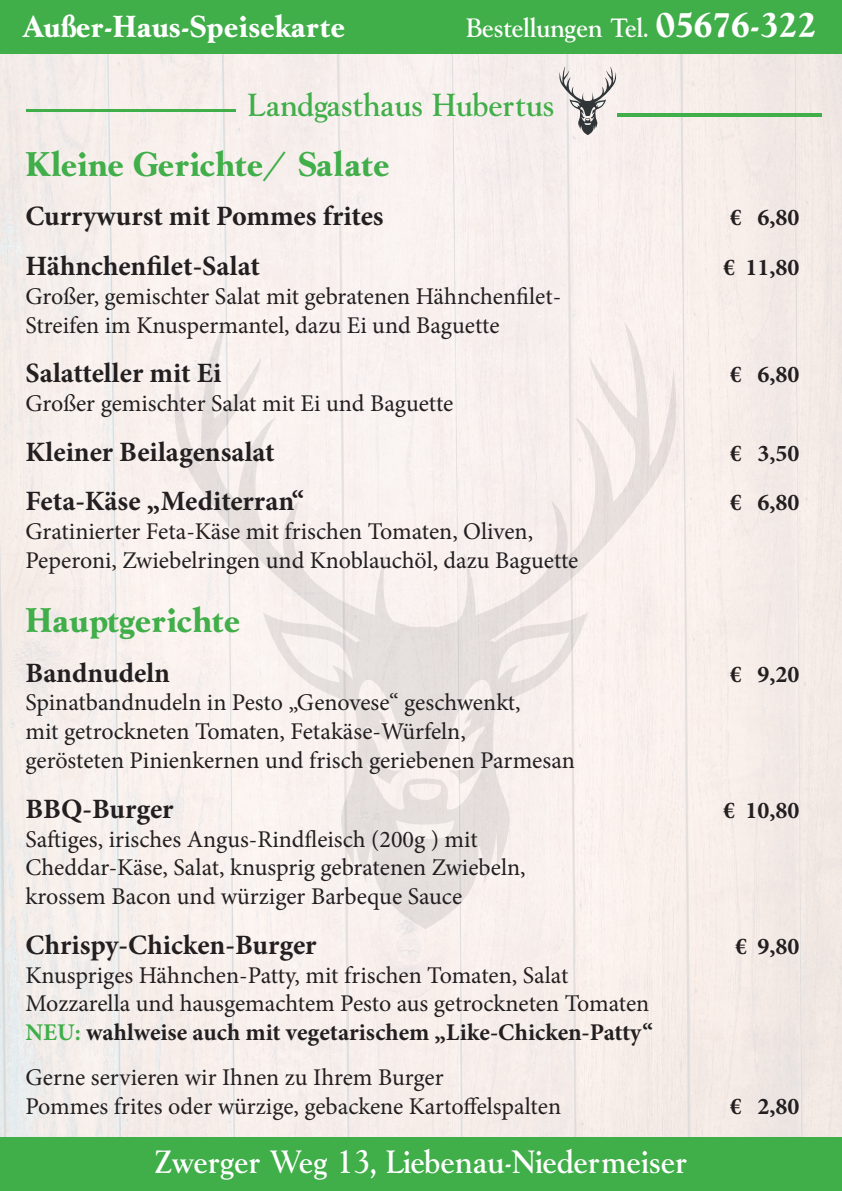
<style>
.page{position:relative;width:842px;height:1191px;background:#fff}
.page>*{position:absolute;margin:0;border:0;box-sizing:border-box;transform-origin:0 0}
.t1{font:36px "Goudy Bold DTC";color:#40ae49}
.t2{font:34px "Goudy Light DTC";letter-spacing:.015em;color:#fff}
.t3{font:33.6px "Goudy Light DTC";color:#40ae49}
.t4{font:32px "Goudy Bold DTC";color:#fff}
.t5{font:700 28px "Minion Pro";color:#231f20}
.t6{font:28px "Goudy Light DTC";color:#fff}
.t7{font:24px/28.8px "Minion Pro";color:#231f20}
.t8{font:700 24px "Minion Pro";color:#231f20}
.s1{font-family:"Goudy Bold DTC";font-size:36px}
.s2{font-weight:700;color:#40ae49}
.s3{font-weight:700}
</style>
<div class="page">
<img style="left:0;top:54px;width:842px;height:1083px">
<svg style="left:263px;top:612px;width:325px;height:317px;fill:#f7f0ed"></svg>
<svg style="left:396px;top:820px;width:58px;height:20px"></svg>
<svg style="left:281px;top:659px;width:72px;height:23px"></svg>
<svg style="left:168px;top:322px;width:245px;height:337px;fill:#f9f1ef"></svg>
<svg style="left:438px;top:322px;width:245px;height:337px;fill:#f8f0ed"></svg>
<svg style="left:498px;top:631px;width:71px;height:51px"></svg>
<svg style="left:559px;top:67px;width:58px;height:68px"></svg>
<hr style="left:26px;top:109px;width:209px;height:3px;background:#40ae49">
<hr style="left:618px;top:113px;width:204px;height:3px;background:#40ae49">
<div style="left:0;top:0;width:842px;height:54px;background:#40ae49"></div>
<div style="left:0;top:1137px;width:842px;height:54px;background:#40ae49"></div>
<h3 class="t4" style="left:22px;top:9px;width:324px">Außer-Haus-Speisekarte</h3>
<p class="t6" style="left:466px;top:13px;width:351px">Bestellungen Tel. <span class="s1">05676-322</span></p>
<h3 class="t3" style="left:248px;top:87px;width:308px">Landgasthaus Hubertus</h3>
<h1 class="t1" style="left:26px;top:143px;width:365px">Kleine Gerichte/ Salate</h1>
<p class="t5" style="left:26px;top:197px;width:360px">Currywurst mit Pommes frites</p>
<p class="t8" style="left:730px;top:201px;width:71px">€ 6,80</p>
<p class="t5" style="left:26px;top:246px;width:236px">Hähnchenfilet-Salat</p>
<p class="t8" style="left:723px;top:250px;width:78px">€ 11,80</p>
<p class="t7" style="left:26px;top:282px;width:537px">Großer, gemischter Salat mit gebratenen Hähnchenfilet-<br>Streifen im Knuspermantel, dazu Ei und Baguette</p>
<p class="t5" style="left:26px;top:354px;width:197px">Salatteller mit Ei</p>
<p class="t8" style="left:730px;top:358px;width:71px">€ 6,80</p>
<p class="t7" style="left:26px;top:389px;width:429px">Großer gemischter Salat mit Ei und Baguette</p>
<p class="t5" style="left:26px;top:432px;width:251px">Kleiner Beilagensalat</p>
<p class="t8" style="left:730px;top:436px;width:71px">€ 3,50</p>
<p class="t5" style="left:26px;top:482px;width:280px">Feta-Käse „Mediterran“</p>
<p class="t8" style="left:730px;top:486px;width:71px">€ 6,80</p>
<p class="t7" style="left:26px;top:517px;width:554px">Gratinierter Feta-Käse mit frischen Tomaten, Oliven,<br>Peperoni, Zwiebelringen und Knoblauchöl, dazu Baguette</p>
<h1 class="t1" style="left:26px;top:599px;width:216px">Hauptgerichte</h1>
<p class="t5" style="left:26px;top:653px;width:146px">Bandnudeln</p>
<p class="t8" style="left:730px;top:657px;width:71px">€ 9,20</p>
<p class="t7" style="left:26px;top:688px;width:551px">Spinatbandnudeln in Pesto „Genovese“ geschwenkt,<br>mit getrockneten Tomaten, Fetakäse-Würfeln,<br>gerösteten Pinienkernen und frisch geriebenen Parmesan</p>
<p class="t5" style="left:26px;top:789px;width:150px">BBQ-Burger</p>
<p class="t8" style="left:723px;top:793px;width:78px">€ 10,80</p>
<p class="t7" style="left:26px;top:824px;width:502px">Saftiges, irisches Angus-Rindfleisch (200g ) mit<br>Cheddar-Käse, Salat, knusprig gebratenen Zwiebeln, krossem Bacon und würziger Barbeque Sauce</p>
<p class="t5" style="left:26px;top:925px;width:292px">Chrispy-Chicken-Burger</p>
<p class="t8" style="left:735px;top:929px;width:66px">€ 9,80</p>
<p class="t7" style="left:26px;top:960px;width:629px">Knuspriges Hähnchen-Patty, mit frischen Tomaten, Salat<br>Mozzarella und hausgemachtem Pesto aus getrockneten Tomaten<br><span class="s2">NEU:</span> <span class="s3">wahlweise auch mit vegetarischem „Like-Chicken-Patty“</span></p>
<p class="t7" style="left:26px;top:1063px;width:537px">Gerne servieren wir Ihnen zu Ihrem Burger<br>Pommes frites oder würzige, gebackene Kartoffelspalten</p>
<p class="t8" style="left:730px;top:1089px;width:71px">€ 2,80</p>
<h2 class="t2" style="left:155px;top:1143px;width:534px">Zwerger Weg 13, Liebenau-Niedermeiser</h2>
</div>
